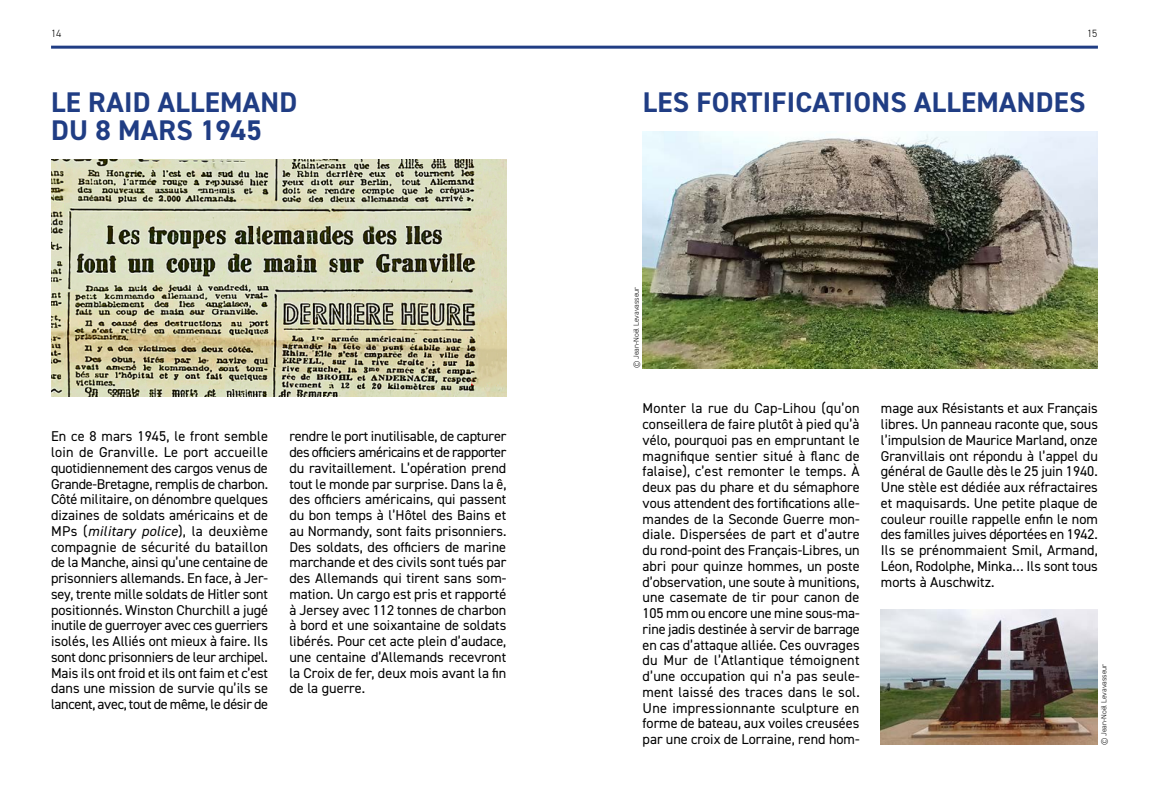
<style>
.page{position:relative;width:1149px;height:808px;background:#fff}
.page>*{position:absolute;margin:0;border:0;box-sizing:border-box;transform-origin:0 0}
.t1{font:700 28.5px/28.5px "DIN2014";letter-spacing:.01em;color:#203d84}
.t2{font:14.25px/15.8px "DIN2014";color:#000;text-align:justify}
.t3{font:300 10.5px "DIN2014";color:#000}
.t4{font:300 7.5px "DIN2014";color:#000}
.s1{font-style:italic}
</style>
<div class="page">
<img style="left:642px;top:132px;width:455px;height:236px">
<img style="left:880px;top:609px;width:217px;height:135px">
<img style="left:51px;top:159px;width:455px;height:237px">
<hr style="left:51px;top:46px;width:1046px;height:3px;background:#203d84">
<p class="t3" style="left:51px;top:27px;width:12px">14</p>
<p class="t3" style="left:1086px;top:27px;width:12px">15</p>
<h1 class="t1" style="left:51px;top:87px;width:247px">LE RAID ALLEMAND<br>DU 8 MARS 1945</h1>
<p class="t2" style="left:51px;top:428px;width:218px">En ce 8 mars 1945, le front semble loin de Granville. Le port accueille quotidiennement des cargos venus de Grande-Bretagne, remplis de charbon.<br>Côté militaire, on dénombre quelques dizaines de soldats américains et de MPs (<span class="s1">military police</span>), la deuxième compagnie de sécurité du bataillon de la Manche, ainsi qu’une centaine de prisonniers allemands. En face, à Jer&shy;sey, trente mille soldats de Hitler sont positionnés. Winston Churchill a jugé inutile de guerroyer avec ces guerriers isolés, les Alliés ont mieux à faire. Ils sont donc prisonniers de leur archipel.<br>Mais ils ont froid et ils ont faim et c’est dans une mission de survie qu’ils se lancent, avec, tout de même, le désir de</p>
<p class="t2" style="left:289px;top:428px;width:219px">rendre le port inutilisable, de capturer des officiers américains et de rapporter du ravitaillement. L’opération prend tout le monde par surprise. Dans la ê, des officiers américains, qui passent du bon temps à l’Hôtel des Bains et au Normandy, sont faits prisonniers.<br>Des soldats, des officiers de marine marchande et des civils sont tués par des Allemands qui tirent sans som&shy;mation. Un cargo est pris et rapporté à Jersey avec 112 tonnes de charbon à bord et une soixantaine de soldats libérés. Pour cet acte plein d’audace, une centaine d’Allemands recevront la Croix de fer, deux mois avant la fin de la guerre.</p>
<h1 class="t1" style="left:642px;top:87px;width:444px">LES FORTIFICATIONS ALLEMANDES</h1>
<p class="t4" style="left:631px;top:368px;width:83px;rotate:-90deg">© Jean-Noël Levavasseur</p>
<p class="t2" style="left:642px;top:400px;width:219px">Monter la rue du Cap-Lihou (qu’on conseillera de faire plutôt à pied qu’à vélo, pourquoi pas en empruntant le magnifique sentier situé à flanc de falaise), c’est remonter le temps. À deux pas du phare et du sémaphore vous attendent des fortifications alle&shy;mandes de la Seconde Guerre mon&shy;diale. Dispersées de part et d’autre du rond-point des Français-Libres, un abri pour quinze hommes, un poste d’observation, une soute à munitions, une casemate de tir pour canon de 105 mm ou encore une mine sous-ma&shy;rine jadis destinée à servir de barrage en cas d’attaque alliée. Ces ouvrages du Mur de l’Atlantique témoignent d’une occupation qui n’a pas seule&shy;ment laissé des traces dans le sol.<br>Une impressionnante sculpture en forme de bateau, aux voiles creusées par une croix de Lorraine, rend hom-</p>
<p class="t2" style="left:880px;top:400px;width:218px">mage aux Résistants et aux Français libres. Un panneau raconte que, sous l’impulsion de Maurice Marland, onze Granvillais ont répondu à l’appel du général de Gaulle dès le 25 juin 1940.<br>Une stèle est dédiée aux réfractaires et maquisards. Une petite plaque de couleur rouille rappelle enfin le nom des familles juives déportées en 1942.<br>Ils se prénommaient Smil, Armand, Léon, Rodolphe, Minka… Ils sont tous morts à Auschwitz.</p>
<p class="t4" style="left:1098px;top:745px;width:83px;rotate:-90deg">© Jean-Noël Levavasseur</p>
</div>
